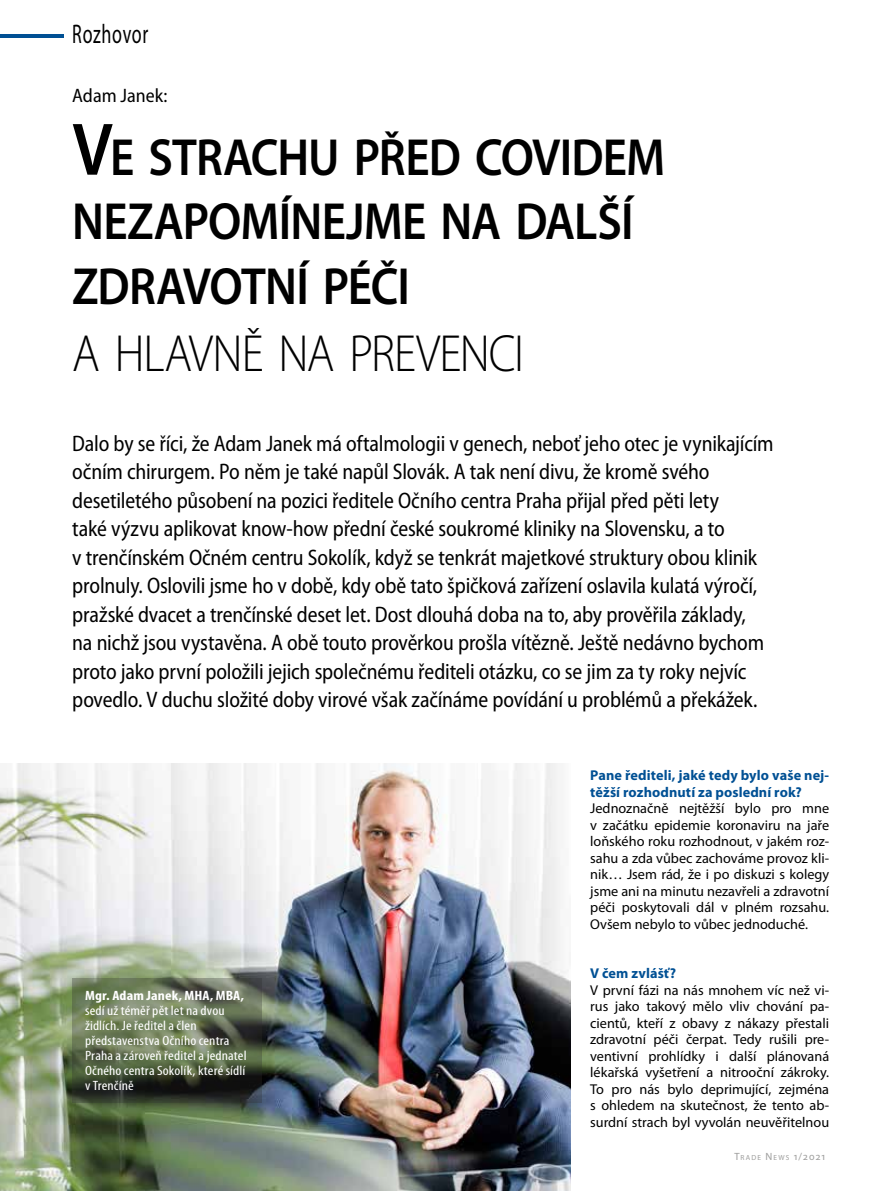
<style>
.page{position:relative;width:893px;height:1191px;background:#fff}
.page>*{position:absolute;margin:0;border:0;box-sizing:border-box;transform-origin:0 0}
.t1{font:600 52.5px/64.5px "Myriad Pro";letter-spacing:-.02em;color:#000;scale:.9 1}
.t2{font:300 52.5px "Myriad Pro";letter-spacing:-.02em;color:#000;scale:.9 1}
.t3{font:27px "Myriad Pro";letter-spacing:.04em;color:#000;scale:.67 1}
.t4{font:semi-condensed 22.5px/28.5px "Myriad Pro";letter-spacing:-.01em;color:#000;scale:.95 1}
.t5{font:semi-condensed 19.5px "Myriad Pro";color:#000}
.t6{font:14.25px/16.5px "Myriad Pro";color:#000;text-align:justify}
.t7{font:700 14.25px/16.5px "Myriad Pro";letter-spacing:.005em;color:#005094}
.t8{font:condensed 13.5px/15px "Myriad Pro";letter-spacing:.01em;color:#fff;scale:1.15 1}
.t9{font:700 condensed 13.5px "Myriad Pro";letter-spacing:.005em;color:#fff;scale:1.15 1}
.t10{font:7.35px "Myriad Pro";letter-spacing:.165em;color:#9d9d9c}
.s1{font-size:75px}
.s2{font-size:10.5px}
</style>
<div class="page">
<hr style="left:0;top:34px;width:64px;height:3px;background:#005094">
<img style="left:0;top:763px;width:570px;height:428px">
<svg style="left:72px;top:978px;width:189px;height:125px;background:#566149"></svg>
<p class="t3" style="left:72px;top:17px;width:115px">Rozhovor</p>
<p class="t5" style="left:72px;top:83px;width:97px">Adam Janek:</p>
<h1 class="t1" style="left:72px;top:123px;width:660px"><span class="s1">V</span>E STRACHU PŘED COVIDEM<br>NEZAPOMÍNEJME NA DALŠÍ<br>ZDRAVOTNÍ PÉČI</h1>
<h1 class="t2" style="left:72px;top:322px;width:504px">A HLAVNĚ NA PREVENCI</h1>
<p class="t4" style="left:72px;top:428px;width:740px">Dalo by se říci, že Adam Janek má oftalmologii v genech, neboť jeho otec je vynikajícím očním chirurgem. Po něm je také napůl Slovák. A tak není divu, že kromě svého desetiletého působení na pozici ředitele Očního centra Praha přijal před pěti lety<br>také výzvu aplikovat know-how přední české soukromé kliniky na Slovensku, a to<br>v trenčínském Očném centru Sokolík, když se tenkrát majetkové struktury obou klinik prolnuly. Oslovili jsme ho v době, kdy obě tato špičková zařízení oslavila kulatá výročí, pražské dvacet a trenčínské deset let. Dost dlouhá doba na to, aby prověřila základy,<br>na nichž jsou vystavěna. A obě touto prověrkou prošla vítězně. Ještě nedávno bychom proto jako první položili jejich společnému řediteli otázku, co se jim za ty roky nejvíc povedlo. V duchu složité doby virové však začínáme povídání u problémů a překážek.</p>
<p class="t9" style="left:85px;top:987px;width:140px">Mgr. Adam Janek, MHA, MBA,</p>
<p class="t8" style="left:85px;top:1003px;width:142px">sedí už téměř pět let na dvou židlích. Je ředitel a člen představenstva Očního centra<br>Praha a zároveň ředitel a jednatel<br>Očného centra Sokolík, které sídlí v Trenčíně</p>
<p class="t7" style="left:590px;top:766px;width:240px">Pane řediteli, jaké tedy bylo vaše nej&shy;těžší rozhodnutí za poslední rok?</p>
<p class="t6" style="left:590px;top:800px;width:240px">Jednoznačně nejtěžší bylo pro mne v začátku epidemie koronaviru na jaře loňského roku rozhodnout, v jakém roz&shy;sahu a zda vůbec zachováme provoz kli&shy;nik… Jsem rád, že i po diskuzi s kolegy jsme ani na minutu nezavřeli a zdravotní péči poskytovali dál v plném rozsahu.<br>Ovšem nebylo to vůbec jednoduché.</p>
<p class="t7" style="left:590px;top:965px;width:88px">V čem zvlášť?</p>
<p class="t6" style="left:590px;top:981px;width:240px">V první fázi na nás mnohem víc než vi&shy;rus jako takový mělo vliv chování pa&shy;cientů, kteří z obavy z nákazy přestali zdravotní péči čerpat. Tedy rušili pre&shy;ventivní prohlídky i další plánovaná lékařská vyšetření a nitrooční zákroky.<br>To pro nás bylo deprimující, zejména s ohledem na skutečnost, že tento ab&shy;surdní strach byl vyvolán neuvěřitelnou</p>
<p class="t10" style="left:735px;top:1153px;width:92px"><span class="s2">T</span>RADE <span class="s2">N</span>EWS <span class="s2">1/2021</span></p>
</div>
